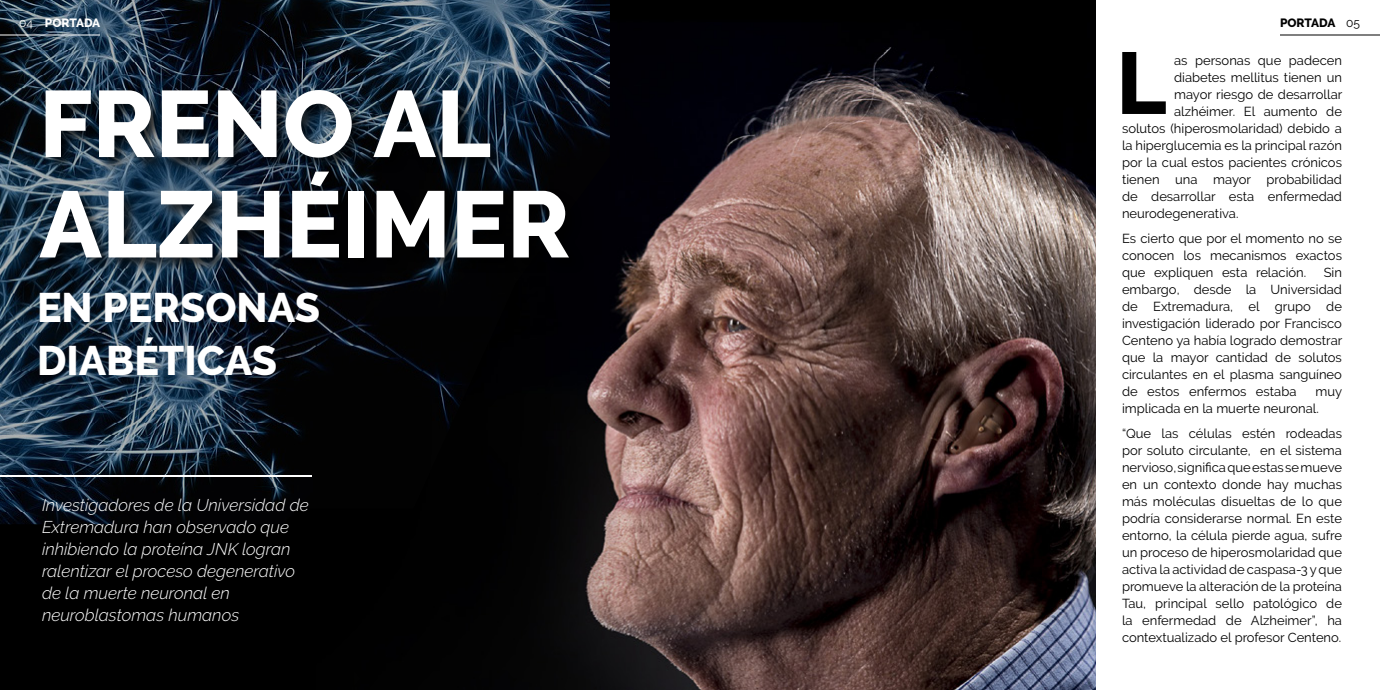
<style>
.page{position:relative;width:1380px;height:690px;background:#fff}
.page>*{position:absolute;margin:0;border:0;box-sizing:border-box;transform-origin:0 0}
.t1{font:800 93.9px/100.4px "Raleway";color:#fff}
.t2{font:800 41.1px/53px "Raleway";color:#fff}
.t3{font:italic 300 17px/22px "Raleway";color:#fff}
.t4{font:13px/17px "Raleway";color:#000;text-align:justify}
.t5{font:800 12px "Raleway";letter-spacing:-.005em;color:#fff}
.t6{font:800 12px "Raleway";letter-spacing:-.005em;color:#000}
.s1{font-weight:400}
</style>
<div class="page">
<img style="left:316px;top:0;width:780px;height:690px">
<div style="left:0;top:0;width:316px;height:690px;background:#000"></div>
<img style="left:0;top:0;width:610px;height:524px">
<div style="left:38px;top:88px;width:546px;height:185px;background:#000;opacity:.75"></div>
<hr style="left:0;top:475px;width:312px;height:2px;background:#fff">
<hr style="left:1280px;top:34px;width:100px;height:2px;background:#000">
<hr style="left:0;top:34px;width:100px;height:2px;background:#fff">
<svg style="left:1122px;top:52px;width:44px;height:62px"></svg>
<p class="t5" style="left:19px;top:16px;width:83px"><span class="s1">04</span> PORTADA</p>
<p class="t6" style="left:1280px;top:16px;width:81px">PORTADA <span class="s1">05</span></p>
<h1 class="t1" style="left:39px;top:75px;width:532px">FRENO AL<br>ALZHÉIMER</h1>
<h2 class="t2" style="left:37px;top:281px;width:280px">EN PERSONAS<br>DIABÉT</h2>
<h2 class="t2" style="left:185px;top:334px;width:89px">ICAS</h2>
<h3 class="t3" style="left:42px;top:494px;width:268px">Investigadores de la Universidad de<br>Extremadura han observado que inhibiendo la proteína JNK logran ralentizar el proceso degenerativo de la muerte neuronal en neuroblastomas humanos</h3>
<p class="t4" style="left:1174px;top:52px;width:169px">as personas que padecen</p>
<p class="t4" style="left:1174px;top:69px;width:169px">diabetes mellitus tienen un</p>
<p class="t4" style="left:1174px;top:86px;width:170px">mayor riesgo de desarrollar</p>
<p class="t4" style="left:1174px;top:103px;width:169px">alzhéimer. El aumento de</p>
<p class="t4" style="left:1122px;top:120px;width:222px">solutos (hiperosmolaridad) debido a</p>
<p class="t4" style="left:1122px;top:137px;width:222px">la hiperglucemia es la principal razón</p>
<p class="t4" style="left:1122px;top:154px;width:222px">por la cual estos pacientes crónicos</p>
<p class="t4" style="left:1122px;top:171px;width:221px">tienen una mayor probabilidad</p>
<p class="t4" style="left:1122px;top:188px;width:221px">de desarrollar esta enfermedad</p>
<p class="t4" style="left:1122px;top:205px;width:118px">neurodegenerativa.</p>
<p class="t4" style="left:1122px;top:230px;width:222px">Es cierto que por el momento no se conocen los mecanismos exactos que expliquen esta relación.</p>
<p class="t4" style="left:1122px;top:264px;width:222px;text-indent:202px">Sin embargo, desde la Universidad de Extremadura, el grupo de investigación liderado por Francisco Centeno ya había logrado demostrar que la mayor cantidad de solutos circulantes en el plasma sanguíneo de estos enfermos estaba</p>
<p class="t4" style="left:1122px;top:383px;width:222px;text-indent:194px">muy implicada en la muerte neuronal.</p>
<p class="t4" style="left:1122px;top:425px;width:222px">“Que las células estén rodeadas por soluto circulante, en el sistema nervioso, significa que estas se mueve en un contexto donde hay muchas más moléculas disueltas de lo que podría considerarse normal. En este entorno, la célula pierde agua, sufre un proceso de hiperosmolaridad que activa la actividad de caspasa-3 y que promueve la alteración de la proteína Tau, principal sello patológico de la enfermedad de Alzheimer”, ha contextualizado el profesor Centeno.</p>
</div>
